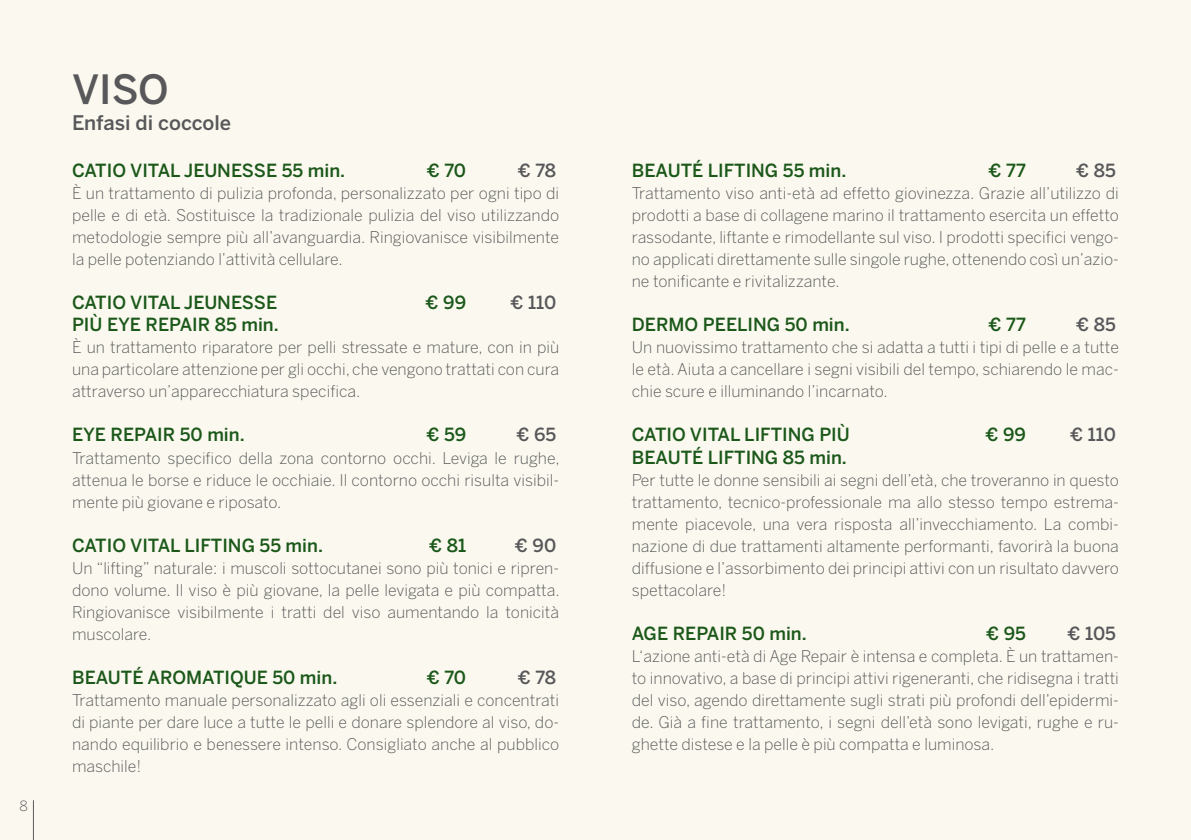
<style>
.page{position:relative;width:1191px;height:840px;background:#fff}
.page>*{position:absolute;margin:0;border:0;box-sizing:border-box;transform-origin:0 0}
.t1{font:500 40px "Benton Sans";color:#58585a}
.t2{font:500 20px "Benton Sans";color:#58585a}
.t3{font:500 18px "Benton Sans";color:#1b581a}
.t4{font:500 18px "Benton Sans";color:#58585a}
.t5{font:300 16px/22px "Benton Sans";color:#58585a;text-align:justify}
.t6{font:300 14px "Benton Sans";color:#58585a}
</style>
<div class="page">
<div style="left:0;top:0;width:1191px;height:839px;background:#fbf9ef"></div>
<hr style="left:33px;top:799px;width:1px;height:40px;background:#58585a">
<p class="t6" style="left:19px;top:797px;width:10px">8</p>
<h1 class="t1" style="left:72px;top:65px;width:50px">VISO</h1>
<p class="t2" style="left:72px;top:111px;width:161px">Enfasi di coccole</p>
<p class="t3" style="left:72px;top:160px;width:12px">CATIO</p>
<p class="t3" style="left:130px;top:160px;width:23px">VITAL</p>
<p class="t3" style="left:184px;top:160px;width:46px">JEUNESSE</p>
<p class="t3" style="left:282px;top:160px;width:65px">55 min.</p>
<p class="t3" style="left:427px;top:160px;width:41px">€ 70</p>
<p class="t4" style="left:518px;top:160px;width:40px">€ 78</p>
<p class="t5" style="left:72px;top:182px;width:488px">È un trattamento di pulizia profonda, personalizzato per ogni tipo di pelle e di età. Sostituisce la tradizionale pulizia del viso utilizzando metodologie sempre più all’avanguardia. Ringiovanisce visibilmente la pelle potenziando l’attività cellulare.</p>
<p class="t3" style="left:72px;top:292px;width:12px">CATIO</p>
<p class="t3" style="left:130px;top:292px;width:23px">VITAL</p>
<p class="t3" style="left:184px;top:292px;width:45px">JEUNESSE</p>
<p class="t3" style="left:425px;top:292px;width:42px">€ 99</p>
<p class="t4" style="left:510px;top:292px;width:47px">€ 110</p>
<p class="t3" style="left:72px;top:314px;width:85px">PI Ù EYE REPAIR</p>
<p class="t3" style="left:215px;top:314px;width:65px">85 min.</p>
<p class="t5" style="left:72px;top:336px;width:488px">È un trattamento riparatore per pelli stressate e mature, con in più una particolare attenzione per gli occhi, che vengono trattati con cura attraverso un’apparecchiatura specifica.</p>
<p class="t3" style="left:72px;top:424px;width:50px">EYE REPAIR</p>
<p class="t3" style="left:180px;top:424px;width:66px">50 min.</p>
<p class="t3" style="left:426px;top:424px;width:41px">€ 59</p>
<p class="t4" style="left:516px;top:424px;width:41px">€ 65</p>
<p class="t5" style="left:72px;top:446px;width:489px">Trattamento specifico della zona contorno occhi. Leviga le rughe, attenua le borse e riduce le occhiaie. Il contorno occhi risulta visibil&shy;mente più giovane e riposato.</p>
<p class="t3" style="left:72px;top:534px;width:12px">CATIO</p>
<p class="t3" style="left:130px;top:534px;width:23px">VITAL</p>
<p class="t3" style="left:184px;top:534px;width:140px">LI FTING 55 min.</p>
<p class="t3" style="left:429px;top:534px;width:38px">€ 81</p>
<p class="t4" style="left:515px;top:534px;width:43px">€ 90</p>
<p class="t5" style="left:72px;top:556px;width:489px">Un “lifting” naturale: i muscoli sottocutanei sono più tonici e ripren&shy;dono volume. Il viso è più giovane, la pelle levigata e più compatta.<br>Ringiovanisce visibilmente i tratti del viso aumentando la tonicità muscolare.</p>
<p class="t3" style="left:72px;top:666px;width:89px">BEAUTÉ ARO</p>
<p class="t3" style="left:186px;top:666px;width:153px">MATIQUE 50 min.</p>
<p class="t3" style="left:427px;top:666px;width:41px">€ 70</p>
<p class="t4" style="left:518px;top:666px;width:40px">€ 78</p>
<p class="t5" style="left:72px;top:688px;width:488px">Trattamento manuale personalizzato agli oli essenziali e concentrati di piante per dare luce a tutte le pelli e donare splendore al viso, do&shy;nando equilibrio e benessere intenso. Consigliato anche al pubblico maschile!</p>
<p class="t3" style="left:632px;top:160px;width:216px">BEAUTÉ LI FTING 55 min.</p>
<p class="t3" style="left:988px;top:160px;width:39px">€ 77</p>
<p class="t4" style="left:1076px;top:160px;width:41px">€ 85</p>
<p class="t5" style="left:632px;top:182px;width:488px">Trattamento viso anti-età ad effetto giovinezza. Grazie all’utilizzo di prodotti a base di collagene marino il trattamento esercita un effetto rassodante, liftante e rimodellante sul viso. I prodotti specifici vengo&shy;no applicati direttamente sulle singole rughe, ottenendo così un’azio&shy;ne tonificante e rivitalizzante.</p>
<p class="t3" style="left:632px;top:314px;width:13px">DER</p>
<p class="t3" style="left:668px;top:314px;width:46px">MO PEELIN</p>
<p class="t3" style="left:767px;top:314px;width:84px">G 50 min.</p>
<p class="t3" style="left:988px;top:314px;width:39px">€ 77</p>
<p class="t4" style="left:1076px;top:314px;width:41px">€ 85</p>
<p class="t5" style="left:632px;top:336px;width:488px">Un nuovissimo trattamento che si adatta a tutti i tipi di pelle e a tutte le età. Aiuta a cancellare i segni visibili del tempo, schiarendo le mac&shy;chie scure e illuminando l’incarnato.</p>
<p class="t3" style="left:632px;top:424px;width:217px">Catio Vital Lifting più</p>
<p class="t3" style="left:985px;top:424px;width:42px">€ 99</p>
<p class="t4" style="left:1070px;top:424px;width:47px">€ 110</p>
<p class="t3" style="left:632px;top:446px;width:216px">Beauté Lifting 85 min.</p>
<p class="t5" style="left:632px;top:468px;width:488px">Per tutte le donne sensibili ai segni dell’età, che troveranno in questo trattamento, tecnico-professionale ma allo stesso tempo estrema&shy;mente piacevole, una vera risposta all’invecchiamento. La combi&shy;nazione di due trattamenti altamente performanti, favorirà la buona diffusione e l’assorbimento dei principi attivi con un risultato davvero spettacolare!</p>
<p class="t3" style="left:632px;top:622px;width:176px">Age Repair 50 min.</p>
<p class="t3" style="left:986px;top:622px;width:41px">€ 95</p>
<p class="t4" style="left:1067px;top:622px;width:50px">€ 105</p>
<p class="t5" style="left:632px;top:644px;width:488px">L‘azione anti-età di Age Repair è intensa e completa. È un trattamen&shy;to innovativo, a base di principi attivi rigeneranti, che ridisegna i tratti del viso, agendo direttamente sugli strati più profondi dell’epidermi&shy;de. Già a fine trattamento, i segni dell’età sono levigati, rughe e ru&shy;ghette distese e la pelle è più compatta e luminosa.</p>
</div>
